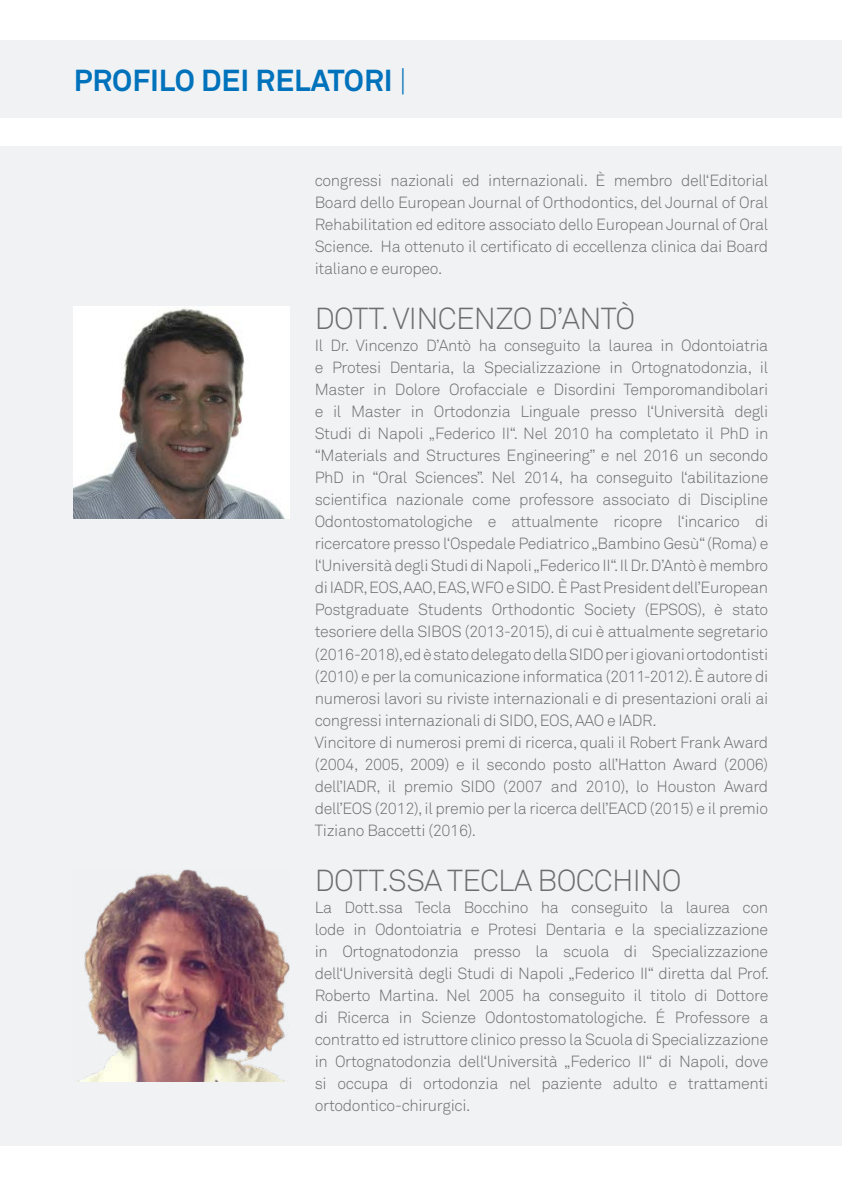
<style>
.page{position:relative;width:842px;height:1191px;background:#fff}
.page>*{position:absolute;margin:0;border:0;box-sizing:border-box;transform-origin:0 0}
.t1{font:300 30px "Akkurat";letter-spacing:-.02em;color:#6c6d70}
.t2{font:700 30px "Akkurat";color:#0072bc}
.t3{font:300 16px/22px "Akkurat";letter-spacing:-.02em;color:#6c6d70;text-align:justify}
.s1{font-weight:300}
</style>
<div class="page">
<div style="left:0;top:40px;width:842px;height:78px;background:#f1f2f3"></div>
<div style="left:0;top:146px;width:842px;height:999px;background:#f1f2f3"></div>
<img style="left:78px;top:869px;width:211px;height:212px">
<img style="left:74px;top:306px;width:215px;height:213px">
<h1 class="t2" style="left:74px;top:62px;width:335px">PROFILO DEI RELATORI <span class="s1">|</span></h1>
<p class="t3" style="left:315px;top:170px;width:455px">congressi nazionali ed internazionali. È membro dell‘Editorial Board dello European Journal of Orthodontics, del Journal of Oral Rehabilitation ed editore associato dello European Journal of Oral Science. Ha ottenuto il certificato di eccellenza clinica dai Board italiano e europeo.</p>
<h1 class="t1" style="left:315px;top:301px;width:322px">DOTT. VINCENZO D’ANTÒ</h1>
<p class="t3" style="left:315px;top:335px;width:455px;text-align:left">Il Dr. Vincenzo D’Antò ha conseguito la laurea in Odontoiatria e Protesi Dentaria, la Specializzazione in Ortognatodonzia, il Master in Dolore Orofacciale e Disordini Temporomandibolari e il Master in Ortodonzia Linguale presso l‘Università degli Studi di Napoli „Federico II“. Nel 2010 ha completato il PhD in “Materials and Structures Engineering” e nel 2016 un secondo PhD in “Oral Sciences”. Nel 2014, ha conseguito l‘abilitazione scientifica nazionale come professore associato di Discipline Odontostomatologiche e attualmente ricopre l‘incarico di ricercatore presso l‘Ospedale Pediatrico „Bambino Gesù“ (Roma) e l‘Università degli Studi di Napoli „Federico II“. Il Dr. D’Antò è membro di IADR, EOS, AAO, EAS, WFO e SIDO. È Past President dell’European Postgraduate Students Orthodontic Society (EPSOS), è stato tesoriere della SIBOS (2013-2015), di cui è attualmente segretario (2016-2018), ed è stato delegato della SIDO per i giovani ortodontisti (2010) e per la comunicazione informatica (2011-2012). È autore di numerosi lavori su riviste internazionali e di presentazioni orali ai congressi internazionali di SIDO, EOS, AAO e IADR.<br>Vincitore di numerosi premi di ricerca, quali il Robert Frank Award (2004, 2005, 2009) e il secondo posto all’Hatton Award (2006) dell’IADR, il premio SIDO (2007 and 2010), lo Houston Award dell’EOS (2012), il premio per la ricerca dell’EACD (2015) e il premio Tiziano Baccetti (2016).</p>
<h1 class="t1" style="left:315px;top:862px;width:368px">DOTT.SSA TECLA BOCCHINO</h1>
<p class="t3" style="left:315px;top:896px;width:456px">La Dott.ssa Tecla Bocchino ha conseguito la laurea con lode in Odontoiatria e Protesi Dentaria e la specializzazione in Ortognatodonzia presso la scuola di Specializzazione dell‘Università degli Studi di Napoli „Federico II“ diretta dal Prof.<br>Roberto Martina. Nel 2005 ha conseguito il titolo di Dottore di Ricerca in Scienze Odontostomatologiche. É Professore a contratto ed istruttore clinico presso la Scuola di Specializzazione in Ortognatodonzia dell‘Università „Federico II“ di Napoli, dove si occupa di ortodonzia nel paziente adulto e trattamenti ortodontico-chirurgici.</p>
</div>
